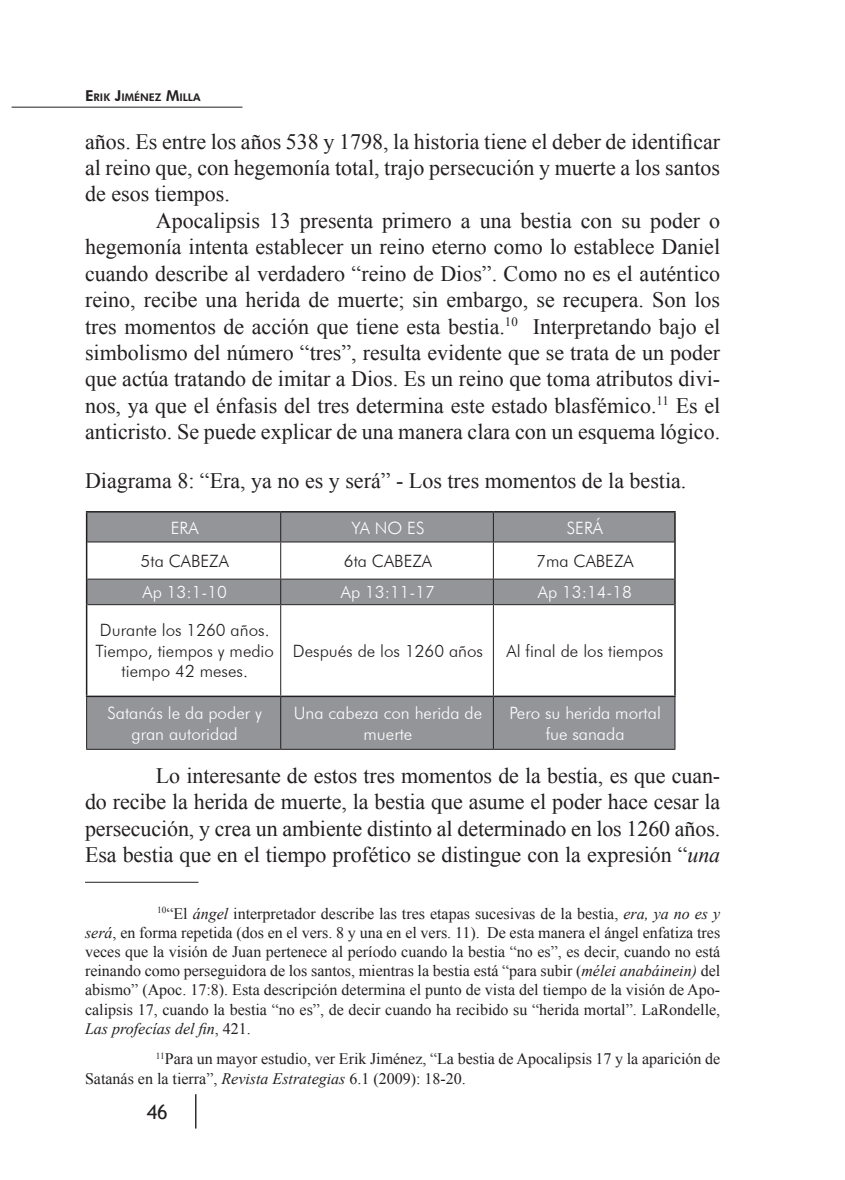
<style>
.page{position:relative;width:845px;height:1180px;background:#fff}
.page>*{position:absolute;margin:0;border:0;box-sizing:border-box;transform-origin:0 0}
.t1{font:22px/26.4px "Times New Roman";color:#231f20;text-align:justify}
.t2{font:20px "Trebuchet MS";color:#231f20}
.t3{font:300 17px/20.4px "Futura BT";color:#fff;text-align:center}
.t4{font:300 17px/20.4px "Futura BT";color:#231f20;text-align:center}
.t5{font:16px/19.2px "Times New Roman";color:#231f20;text-align:justify}
.t6{font:800 10.4px "Futura BT";color:#231f20}
.s1{font-size:15px}
.s2{font-style:italic}
</style>
<div class="page">
<hr style="left:12px;top:107px;width:230px;height:1px;background:#231f20">
<hr style="left:195px;top:1093px;width:1px;height:35px;background:#231f20">
<hr style="left:85px;top:881px;width:113px;height:1px;background:#231f20">
<div style="left:87px;top:512px;width:587px;height:236px;background:#939598"></div>
<svg style="left:87px;top:542px;width:587px;height:153px"></svg>
<svg style="left:280px;top:512px;width:1px;height:29px"></svg>
<svg style="left:493px;top:512px;width:1px;height:29px"></svg>
<hr style="left:87px;top:541px;width:194px;height:1px;background:#231f20">
<hr style="left:281px;top:541px;width:212px;height:1px;background:#231f20">
<hr style="left:280px;top:542px;width:1px;height:36px;background:#231f20">
<hr style="left:493px;top:541px;width:181px;height:1px;background:#231f20">
<hr style="left:493px;top:542px;width:1px;height:36px;background:#231f20">
<hr style="left:87px;top:578px;width:194px;height:1px;background:#231f20">
<hr style="left:281px;top:578px;width:212px;height:1px;background:#231f20">
<svg style="left:280px;top:579px;width:1px;height:25px"></svg>
<hr style="left:493px;top:578px;width:181px;height:1px;background:#231f20">
<svg style="left:493px;top:579px;width:1px;height:25px"></svg>
<hr style="left:87px;top:604px;width:194px;height:1px;background:#231f20">
<hr style="left:281px;top:604px;width:212px;height:1px;background:#231f20">
<hr style="left:280px;top:605px;width:1px;height:90px;background:#231f20">
<hr style="left:493px;top:604px;width:181px;height:1px;background:#231f20">
<hr style="left:493px;top:605px;width:1px;height:90px;background:#231f20">
<hr style="left:86px;top:697px;width:1px;height:51px;background:#231f20">
<hr style="left:280px;top:697px;width:1px;height:51px;background:#231f20">
<hr style="left:493px;top:697px;width:1px;height:51px;background:#231f20">
<hr style="left:674px;top:697px;width:1px;height:51px;background:#231f20">
<hr style="left:86px;top:748px;width:195px;height:1px;background:#231f20">
<hr style="left:281px;top:748px;width:212px;height:1px;background:#231f20">
<hr style="left:493px;top:748px;width:182px;height:1px;background:#231f20">
<hr style="left:86px;top:511px;width:195px;height:1px;background:#231f20">
<hr style="left:86px;top:512px;width:1px;height:30px;background:#231f20">
<hr style="left:281px;top:511px;width:212px;height:1px;background:#231f20">
<hr style="left:493px;top:511px;width:183px;height:1px;background:#231f20">
<hr style="left:674px;top:512px;width:2px;height:30px;background:#231f20">
<hr style="left:86px;top:542px;width:1px;height:37px;background:#231f20">
<hr style="left:674px;top:542px;width:2px;height:37px;background:#231f20">
<svg style="left:86px;top:579px;width:1px;height:25px"></svg>
<hr style="left:674px;top:579px;width:2px;height:25px;background:#231f20">
<hr style="left:86px;top:604px;width:1px;height:91px;background:#231f20">
<hr style="left:674px;top:604px;width:2px;height:91px;background:#231f20">
<hr style="left:86px;top:695px;width:195px;height:2px;background:#231f20">
<hr style="left:281px;top:695px;width:212px;height:2px;background:#231f20">
<hr style="left:493px;top:695px;width:183px;height:2px;background:#231f20">
<p class="t6" style="left:85px;top:91px;width:117px"><span class="s1">E</span>RIK <span class="s1">J</span>IMÉNEZ <span class="s1">M</span>ILLA</p>
<p class="t1" style="left:85px;top:128px;width:636px">años. Es entre los años 538 y 1798, la historia tiene el deber de identificar al reino que, con hegemonía total, trajo persecución y muerte a los santos de esos tiempos.</p>
<p class="t1" style="left:85px;top:207px;width:637px;text-indent:71px">Apocalipsis 13 presenta primero a una bestia con su poder o hegemonía intenta establecer un reino eterno como lo establece Daniel cuando describe al verdadero “reino de Dios”. Como no es el auténtico reino, recibe una herida de muerte; sin embargo, se recupera. Son los tres momentos de acción que tiene esta bestia.<sup>10</sup> Interpretando bajo el simbolismo del número “tres”, resulta evidente que se trata de un poder que actúa tratando de imitar a Dios. Es un reino que toma atributos divi&shy;nos, ya que el énfasis del tres determina este estado blasfémico.<sup>11</sup> Es el anticristo. Se puede explicar de una manera clara con un esquema lógico.</p>
<p class="t1" style="left:85px;top:466px;width:603px">Diagrama 8: “Era, ya no es y será” - Los tres momentos de la bestia.</p>
<p class="t3" style="left:171px;top:517px;width:29px">ERA</p>
<p class="t3" style="left:351px;top:517px;width:75px">YA NO ES</p>
<p class="t3" style="left:567px;top:517px;width:38px">SERÁ</p>
<p class="t4" style="left:141px;top:550px;width:90px">5ta CABEZA</p>
<p class="t4" style="left:344px;top:550px;width:90px">6ta CABEZA</p>
<p class="t4" style="left:536px;top:550px;width:99px">7ma CABEZA</p>
<p class="t3" style="left:143px;top:582px;width:86px">Ap 13:1-10</p>
<p class="t3" style="left:341px;top:582px;width:96px">Ap 13:11-17</p>
<p class="t3" style="left:538px;top:582px;width:96px">Ap 13:14-18</p>
<p class="t4" style="left:95px;top:620px;width:180px">Durante los 1260 años.<br>Tiempo, tiempos y medio tiempo 42 meses.</p>
<p class="t4" style="left:293px;top:640px;width:192px">Después de los 1260 años</p>
<p class="t4" style="left:506px;top:640px;width:158px">Al final de los tiempos</p>
<p class="t3" style="left:107px;top:702px;width:156px">Satanás le da poder y gran autoridad</p>
<p class="t3" style="left:294px;top:702px;width:190px">Una cabeza con herida de muerte</p>
<p class="t3" style="left:509px;top:702px;width:153px">Pero su herida mortal fue sanada</p>
<p class="t1" style="left:85px;top:762px;width:637px;text-indent:71px">Lo interesante de estos tres momentos de la bestia, es que cuan&shy;do recibe la herida de muerte, la bestia que asume el poder hace cesar la persecución, y crea un ambiente distinto al determinado en los 1260 años.<br>Esa bestia que en el tiempo profético se distingue con la expresión “<span class="s2">una</span></p>
<p class="t5" style="left:85px;top:903px;width:637px;text-indent:72px"><sup>10</sup>“El <span class="s2">ángel</span> interpretador describe las tres etapas sucesivas de la bestia, <span class="s2">era, ya no es y será</span>, en forma repetida (dos en el vers. 8 y una en el vers. 11). De esta manera el ángel enfatiza tres veces que la visión de Juan pertenece al período cuando la bestia “no es”, es decir, cuando no está reinando como perseguidora de los santos, mientras la bestia está “para subir (<span class="s2">mélei anabáinein)</span> del abismo” (Apoc. 17:8). Esta descripción determina el punto de vista del tiempo de la visión de Apo&shy;calipsis 17, cuando la bestia “no es”, de decir cuando ha recibido su “herida mortal”. LaRondelle, <span class="s2">Las profecías del fin</span>, 421.</p>
<p class="t5" style="left:85px;top:1048px;width:636px;text-indent:71px"><sup>11</sup>Para un mayor estudio, ver Erik Jiménez, “La bestia de Apocalipsis 17 y la aparición de<br>Satanás en la tierra”, <span class="s2">Revista Estrategias</span> 6.1 (2009): 18-20.</p>
<p class="t2" style="left:147px;top:1099px;width:22px">46</p>
</div>
